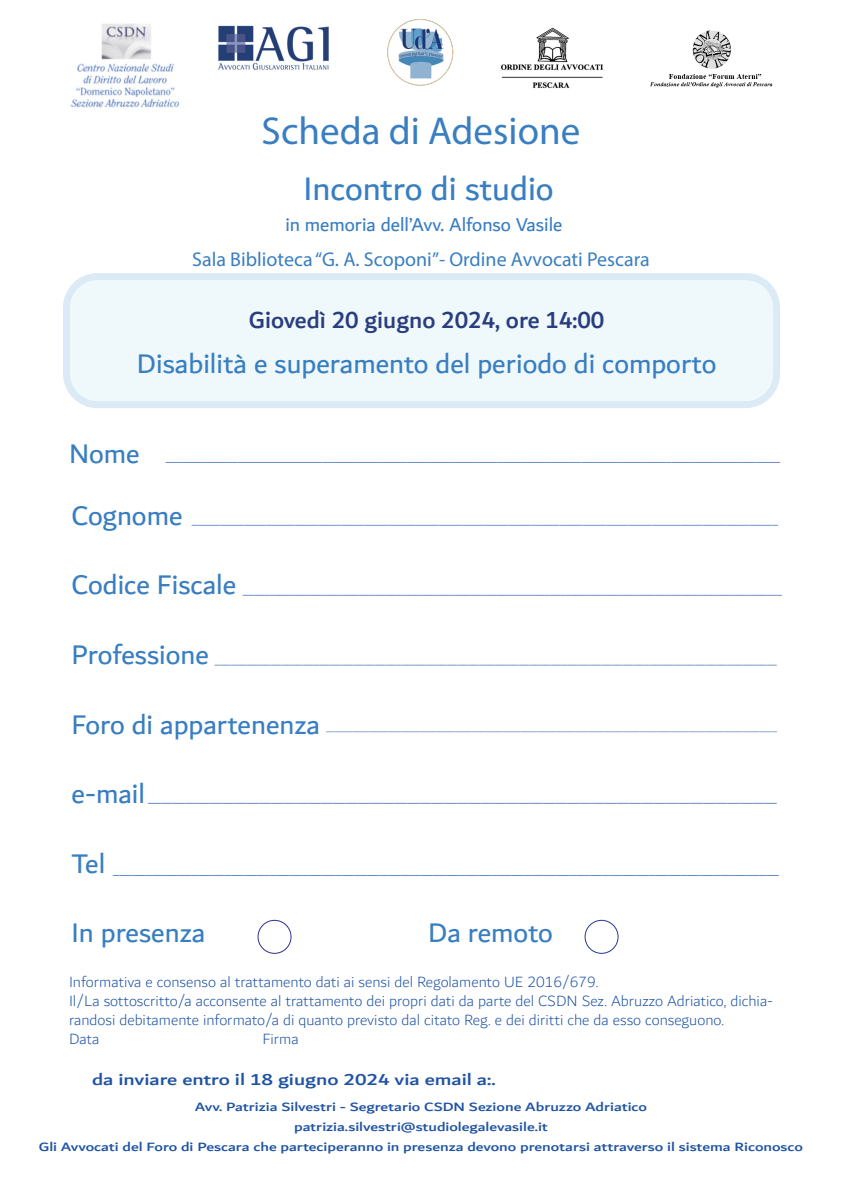
<style>
.page{position:relative;width:842px;height:1191px;background:#fff}
.page>*{position:absolute;margin:0;border:0;box-sizing:border-box;transform-origin:0 0}
.t1{font:39px "Myriad Pro";color:#397ec1}
.t2{font:35px "Dubai";color:#397ec1}
.t3{font:29px "Dubai";color:#397ec1}
.t4{font:500 25px "Dubai";color:#2a3d7e}
.t5{font:20px "Myriad Pro";color:#397ec1}
.t6{font:20px "Dubai";color:#397ec1}
.t7{font:500 17px "Dubai";color:#1f53a4;scale:1.25 1}
.t8{font:300 16px/19.2px "Dubai";color:#1e53a4}
.t9{font:500 13px/20px "Dubai";color:#1f53a4;text-align:center;scale:1.25 1}
.t10{font:12.9px "Myriad Pro";color:#1e53a4;scale:.93 1}
.t11{font:12.3px "Myriad Pro";color:#1e53a4}
.t12{font:12px "Myriad Pro";color:#1e53a4;scale:.96 1}
.t13{font:12px "Myriad Pro";color:#1e53a4;scale:.88 1}
.t14{font:11px "Myriad Pro";color:#1e53a4}
.t15{font:8.8px "Myriad Pro";color:#1e53a4}
</style>
<div class="page">
<div style="left:67px;top:276px;width:710px;height:128px;background:#eff9fc;border-radius:31px"></div>
<div style="left:63px;top:273px;width:717px;height:135px;border:7px solid #1074bc;border-radius:31px"></div>
<img style="left:70px;top:24px;width:110px;height:84px">
<img style="left:218px;top:25px;width:111px;height:45px">
<img style="left:501px;top:27px;width:102px;height:62px">
<img style="left:387px;top:19px;width:67px;height:67px">
<img style="left:650px;top:30px;width:123px;height:58px">
<div style="left:258px;top:919px;width:34px;height:34px;border:1px solid #2e3092;border-radius:50%"></div>
<div style="left:584px;top:919px;width:34px;height:34px;border:1px solid #283890;border-radius:50%"></div>
<h1 class="t1" style="left:262px;top:107px;width:320px">Scheda di Adesione</h1>
<h2 class="t2" style="left:303px;top:167px;width:252px">Incontro di studio</h2>
<p class="t6" style="left:285px;top:212px;width:279px">in memoria dell’Avv. Alfonso Vasile</p>
<p class="t5" style="left:192px;top:247px;width:459px">Sala Biblioteca “G. A. Scoponi”- Ordine Avvocati Pescara</p>
<h3 class="t4" style="left:249px;top:305px;width:357px">Giovedì 20 giugno 2024, ore 14:00</h3>
<h3 class="t3" style="left:137px;top:346px;width:581px">Disabilità e superamento del periodo di comporto</h3>
<h3 class="t3" style="left:69px;top:435px;width:72px">Nome</h3>
<p class="t10" style="left:166px;top:448px;width:662px">______________________________________________________________________________________________________</p>
<h3 class="t3" style="left:72px;top:497px;width:112px">Cognome</h3>
<p class="t12" style="left:192px;top:513px;width:612px">______________________________________________________________________________________________________</p>
<h3 class="t3" style="left:72px;top:567px;width:166px">Codice Fiscale</h3>
<p class="t13" style="left:243px;top:583px;width:614px">______________________________________________________________________________________________________</p>
<h3 class="t3" style="left:72px;top:637px;width:139px">Professione</h3>
<p class="t14" style="left:215px;top:653px;width:564px">______________________________________________________________________________________________________</p>
<h3 class="t3" style="left:72px;top:706px;width:250px">Foro di appartenenza</h3>
<p class="t15" style="left:326px;top:723px;width:452px">______________________________________________________________________________________________________</p>
<h3 class="t3" style="left:72px;top:776px;width:75px">e-mail</h3>
<p class="t11" style="left:148px;top:790px;width:630px">______________________________________________________________________________________________________</p>
<h3 class="t3" style="left:72px;top:845px;width:35px">Tel</h3>
<h3 class="t3" style="left:72px;top:915px;width:135px">In presenza</h3>
<h3 class="t3" style="left:428px;top:915px;width:126px">Da remoto</h3>
<p class="t8" style="left:69px;top:972px;width:706px">Informativa e consenso al trattamento dati ai sensi del Regolamento UE 2016/679.<br>Il/La sottoscritto/a acconsente al trattamento dei propri dati da parte del CSDN Sez. Abruzzo Adriatico, dichia&shy;randosi debitamente informato/a di quanto previsto dal citato Reg. e dei diritti che da esso conseguono.<br>Data</p>
<p class="t8" style="left:262px;top:1029px;width:38px">Firma</p>
<p class="t7" style="left:92px;top:1069px;width:324px">da inviare entro il 18 giugno 2024 via email a:.</p>
<p class="t9" style="left:39px;top:1096px;width:613px">Avv. Patrizia Silvestri - Segretario CSDN Sezione Abruzzo Adriatico<br>patrizia.silvestri@studiolegalevasile.it<br>Gli Avvocati del Foro di Pescara che parteciperanno in presenza devono prenotarsi attraverso il sistema Riconosco</p>
</div>
